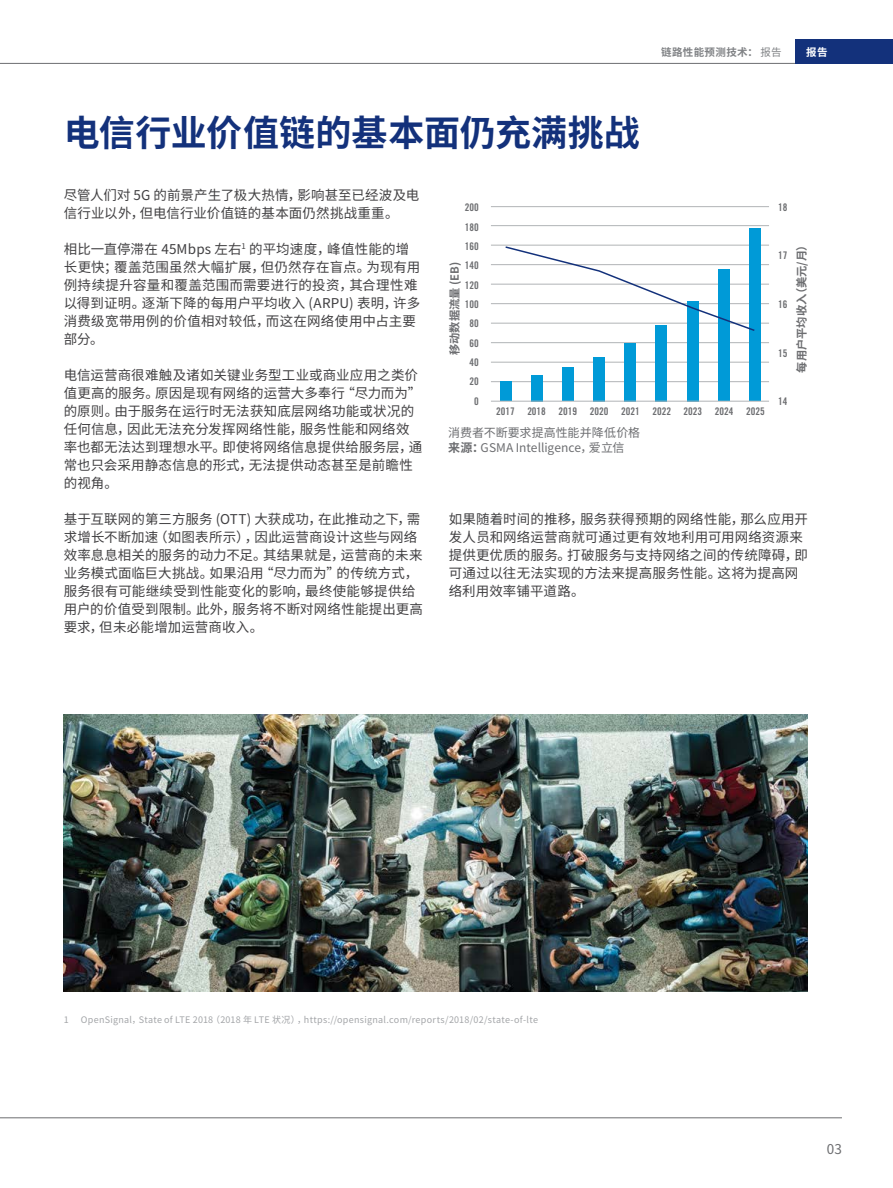
<style>
.page{position:relative;width:893px;height:1188px;background:#fff}
.page>*{position:absolute;margin:0;border:0;box-sizing:border-box;transform-origin:0 0}
.Main_title{font:700 36px "Noto Sans SC";color:#13317b}
.Body_copy{font:13.5px/18px "Noto Sans SC";letter-spacing:.01em;color:#414042}
.t1{font:13.5px "Noto Sans SC";color:#6d6e71}
.figure_captions{font:12px/15px "Noto Sans SC";color:#6d6e71}
.t2{font:700 11.25px "Noto Sans SC";color:#6d6e71}
.t3{font:10.5px "Trade Gothic LT Std Bd Cn 20";color:#6d6e71}
.t4{font:700 10.5px "Noto Sans SC";letter-spacing:.04em;color:#808285}
.t5{font:700 10.5px "Noto Sans SC";color:#fff}
.footnotes{font:9px "Noto Sans SC";letter-spacing:.03em;color:#a3a5a8}
.s1{font-weight:400}
.s2{font-weight:700}
</style>
<div class="page">
<hr style="left:0;top:63px;width:893px;height:1px;background:#6d6e71">
<hr style="left:0;top:1118px;width:842px;height:1px;background:#6d6e71">
<div style="left:795px;top:39px;width:98px;height:24px;background:#13317b"></div>
<hr style="left:491px;top:381px;width:278px;height:1px;background:#b1b4b6">
<hr style="left:491px;top:362px;width:278px;height:1px;background:#b1b4b6">
<hr style="left:491px;top:342px;width:278px;height:1px;background:#b1b4b6">
<hr style="left:491px;top:323px;width:278px;height:1px;background:#b1b4b6">
<hr style="left:491px;top:303px;width:278px;height:1px;background:#b1b4b6">
<hr style="left:491px;top:284px;width:278px;height:1px;background:#b1b4b6">
<hr style="left:491px;top:264px;width:278px;height:1px;background:#b1b4b6">
<hr style="left:491px;top:245px;width:278px;height:1px;background:#b1b4b6">
<hr style="left:491px;top:225px;width:278px;height:1px;background:#b1b4b6">
<hr style="left:491px;top:206px;width:278px;height:1px;background:#b1b4b6">
<div style="left:500px;top:382px;width:12px;height:19px;background:#009ad7"></div>
<div style="left:531px;top:375px;width:12px;height:26px;background:#009ad7"></div>
<div style="left:562px;top:367px;width:12px;height:34px;background:#009ad7"></div>
<div style="left:593px;top:357px;width:12px;height:44px;background:#009ad7"></div>
<div style="left:624px;top:343px;width:12px;height:58px;background:#009ad7"></div>
<div style="left:655px;top:325px;width:12px;height:76px;background:#009ad7"></div>
<div style="left:686px;top:301px;width:12px;height:100px;background:#009ad7"></div>
<div style="left:718px;top:269px;width:12px;height:132px;background:#009ad7"></div>
<div style="left:749px;top:228px;width:12px;height:173px;background:#009ad7"></div>
<hr style="left:491px;top:401px;width:278px;height:1px;background:#b1b4b6">
<svg style="left:504px;top:245px;width:251px;height:87px"></svg>
<img style="left:64px;top:715px;width:744px;height:276px">
<p class="t4" style="left:661px;top:46px;width:122px">链路性能预测技术： <span class="s1">报告</span></p>
<p class="t5" style="left:806px;top:46px;width:23px">报告</p>
<p class="Main_title" style="left:64px;top:112px;width:578px">电信行业价值链的基本面仍充满挑战</p>
<p class="Body_copy" style="left:64px;top:186px;width:357px">尽管人们对 5G 的前景产生了极大热情，影响甚至已经波及电信行业以外，但电信行业价值链的基本面仍然挑战重重。</p>
<p class="Body_copy" style="left:64px;top:240px;width:358px">相比一直停滞在 45Mbps 左右<sup>1</sup> 的平均速度，峰值性能的增长更快；覆盖范围虽然大幅扩展，但仍然存在盲点。为现有用例持续提升容量和覆盖范围而需要进行的投资，其合理性难以得到证明。逐渐下降的每用户平均收入 (ARPU) 表明，许多消费级宽带用例的价值相对较低，而这在网络使用中占主要部分。</p>
<p class="Body_copy" style="left:64px;top:366px;width:360px">电信运营商很难触及诸如关键业务型工业或商业应用之类价值更高的服务。原因是现有网络的运营大多奉行“尽力而为”的原则。由于服务在运行时无法获知底层网络功能或状况的任何信息，因此无法充分发挥网络性能，服务性能和网络效率也都无法达到理想水平。即使将网络信息提供给服务层，通常也只会采用静态信息的形式，无法提供动态甚至是前瞻性的视角。</p>
<p class="Body_copy" style="left:64px;top:510px;width:361px">基于互联网的第三方服务 (OTT) 大获成功，在此推动之下，需求增长不断加速（如图表所示），因此运营商设计这些与网络效率息息相关的服务的动力不足。其结果就是，运营商的未来业务模式面临巨大挑战。如果沿用“尽力而为”的传统方式，服务很有可能继续受到性能变化的影响，最终使能够提供给用户的价值受到限制。此外，服务将不断对网络性能提出更高要求，但未必能增加运营商收入。</p>
<p class="Body_copy" style="left:449px;top:510px;width:361px">如果随着时间的推移，服务获得预期的网络性能，那么应用开发人员和网络运营商就可通过更有效地利用可用网络资源来提供更优质的服务。打破服务与支持网络之间的传统障碍，即可通过以往无法实现的方法来提高服务性能。这将为提高网络利用效率铺平道路。</p>
<p class="t3" style="left:465px;top:201px;width:15px">200</p>
<p class="t3" style="left:778px;top:201px;width:11px">18</p>
<p class="t3" style="left:778px;top:249px;width:11px">17</p>
<p class="t3" style="left:465px;top:220px;width:15px">180</p>
<p class="t3" style="left:465px;top:240px;width:15px">160</p>
<p class="t2" style="left:795px;top:373px;width:135px;rotate:-90deg">每用户平均收入（美元/月）</p>
<p class="t3" style="left:465px;top:259px;width:15px">140</p>
<p class="t2" style="left:448px;top:355px;width:95px;rotate:-90deg">移动数据流量 (EB)</p>
<p class="t3" style="left:465px;top:278px;width:15px">120</p>
<p class="t3" style="left:778px;top:298px;width:11px">16</p>
<p class="t3" style="left:465px;top:298px;width:15px">100</p>
<p class="t3" style="left:469px;top:317px;width:11px">80</p>
<p class="t3" style="left:469px;top:337px;width:11px">60</p>
<p class="t3" style="left:778px;top:346px;width:11px">15</p>
<p class="t3" style="left:469px;top:356px;width:11px">40</p>
<p class="t3" style="left:469px;top:375px;width:11px">20</p>
<p class="t3" style="left:474px;top:395px;width:6px">0</p>
<p class="t3" style="left:778px;top:395px;width:11px">14</p>
<p class="t3" style="left:496px;top:405px;width:270px">2017 2018 2019 2020 2021 2022 2023 2024 2025</p>
<p class="figure_captions" style="left:448px;top:425px;width:194px">消费者不断要求提高性能并降低价格<span class="s2">来源：</span>GSMA Intelligence，爱立信</p>
<p class="footnotes" style="left:64px;top:1015px;width:6px">1</p>
<p class="footnotes" style="left:81px;top:1015px;width:459px">OpenSignal，State of LTE 2018（2018 年 LTE 状况），https://opensignal.com/reports/2018/02/state-of-lte</p>
<p class="t1" style="left:827px;top:1141px;width:17px">03</p>
</div>
